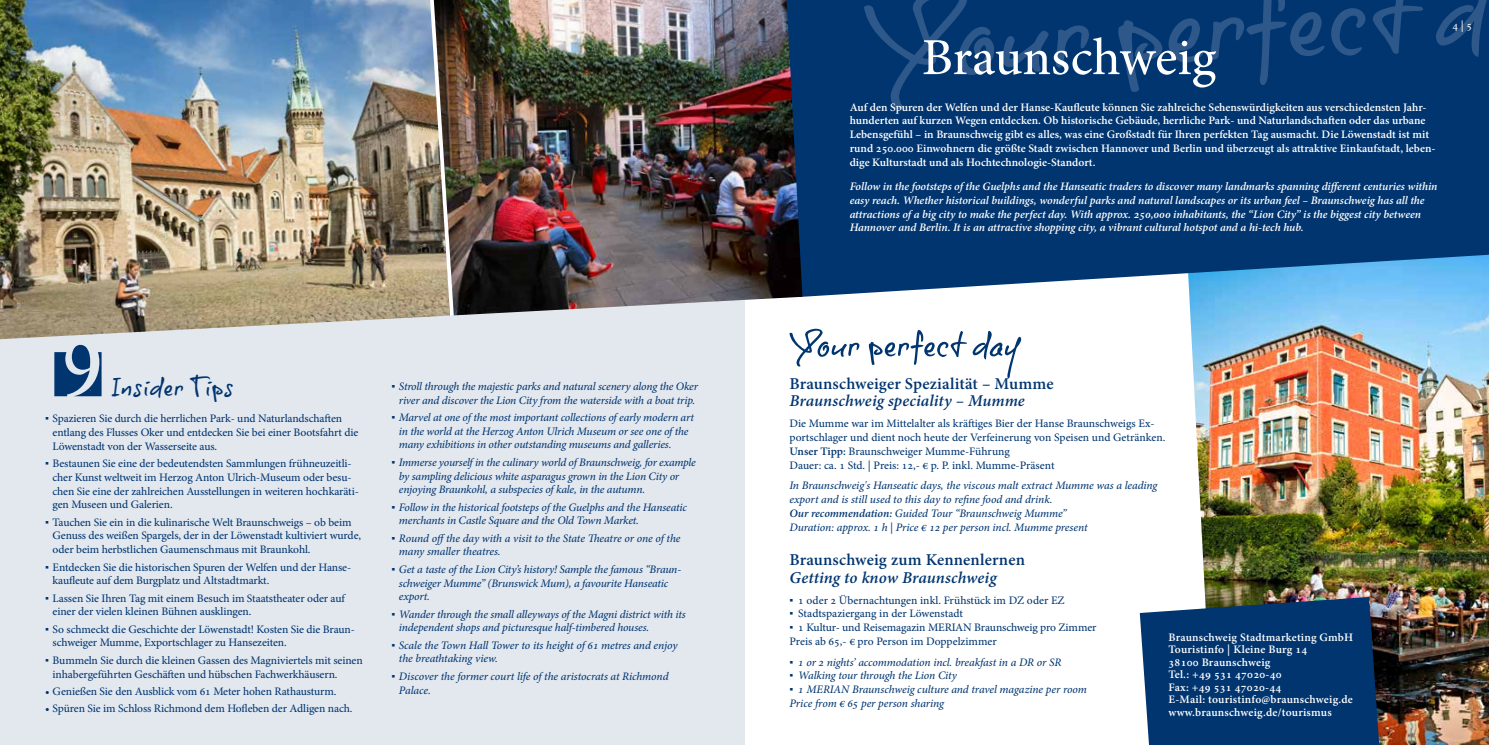
<style>
.page{position:relative;width:1489px;height:745px;background:#fff}
.page>*{position:absolute;margin:0;border:0;box-sizing:border-box;transform-origin:0 0}
.t1{font:51.12px "Adobe Hebrew";letter-spacing:-.005em;color:#fff}
.t2{font:22.5px "onetrick Tony 15";letter-spacing:.02em;color:#003570}
.t3{font:700 16.25px "Adobe Hebrew";letter-spacing:.01em;color:#003570}
.t4{font:italic 700 16.25px "Adobe Hebrew";color:#003570}
.t5{font:11.25px/13.8px "Adobe Hebrew";letter-spacing:-.01em;color:#003570}
.t6{font:italic 11.25px/13.8px "Adobe Hebrew";letter-spacing:-.015em;color:#003570}
.t7{font:700 11.25px/13.8px "Adobe Hebrew";color:#fff}
.t8{font:italic 700 11.25px/13.8px "Adobe Hebrew";letter-spacing:-.005em;color:#fff}
.t9{font:700 11.25px/12.5px "Adobe Hebrew";letter-spacing:.02em;color:#fff}
.t10{font:11.25px "Adobe Hebrew";color:#fff}
.s1{font-family:"Arial"}
.s2{font-weight:700}
.s3{font-family:"Arial";font-style:italic}
</style>
<div class="page">
<div style="left:0;top:289px;width:744px;height:455px;background:#e3e8ef"></div>
<img style="left:0;top:0;width:425px;height:339px">
<img style="left:1189px;top:297px;width:299px;height:447px">
<svg style="left:802px;top:0;width:686px;height:297px;background:#10457e"></svg>
<svg style="left:1139px;top:596px;width:240px;height:148px;background:#144377"></svg>
<img style="left:456px;top:0;width:346px;height:315px">
<svg style="left:863px;top:0;width:625px;height:111px;background:#073a73"></svg>
<img style="left:425px;top:0;width:31px;height:317px">
<svg style="left:789px;top:328px;width:232px;height:50px"></svg>
<svg style="left:54px;top:344px;width:48px;height:52px"></svg>
<div style="left:91px;top:386px;width:9px;height:9px;background:#003570"></div>
<h2 class="t2" style="left:111px;top:373px;width:124px">Insider Tips</h2>
<p class="t5" style="left:53px;top:411px;width:307px;text-indent:-8px"><span class="s1">▪</span> Spazieren Sie durch die herrlichen Park- und Naturlandschaften entlang des Flusses Oker und entdecken Sie bei einer Bootsfahrt die<br>Löwenstadt von der Wasserseite aus.</p>
<p class="t5" style="left:53px;top:456px;width:308px;text-indent:-8px"><span class="s1">▪</span> Bestaunen Sie eine der bedeutendsten Sammlungen frühneuzeitli&shy;cher Kunst weltweit im Herzog Anton Ulrich-Museum oder besu&shy;chen Sie eine der zahlreichen Ausstellungen in weiteren hochkaräti&shy;gen Museen und Galerien.</p>
<p class="t5" style="left:53px;top:515px;width:310px;text-indent:-8px"><span class="s1">▪</span> Tauchen Sie ein in die kulinarische Welt Braunschweigs – ob beim<br>Genuss des weißen Spargels, der in der Löwenstadt kultiviert wurde, oder beim herbstlichen Gaumenschmaus mit Braunkohl.</p>
<p class="t5" style="left:53px;top:559px;width:300px;text-indent:-8px"><span class="s1">▪</span> Entdecken Sie die historischen Spuren der Welfen und der Hanse&shy;kaufleute auf dem Burgplatz und Altstadtmarkt.</p>
<p class="t5" style="left:53px;top:590px;width:294px;text-indent:-8px"><span class="s1">▪</span> Lassen Sie Ihren Tag mit einem Besuch im Staatstheater oder auf einer der vielen kleinen Bühnen ausklingen.</p>
<p class="t5" style="left:53px;top:621px;width:304px;text-indent:-8px"><span class="s1">▪</span> So schmeckt die Geschichte der Löwenstadt! Kosten Sie die Braun&shy;schweiger Mumme, Exportschlager zu Hansezeiten.</p>
<p class="t5" style="left:53px;top:653px;width:311px;text-indent:-8px"><span class="s1">▪</span> Bummeln Sie durch die kleinen Gassen des Magniviertels mit seinen inhabergeführten Geschäften und hübschen Fachwerkhäusern.</p>
<p class="t5" style="left:45px;top:684px;width:293px">• Genießen Sie den Ausblick vom 61 Meter hohen Rathausturm.</p>
<p class="t5" style="left:45px;top:701px;width:309px">• Spüren Sie im Schloss Richmond dem Hofleben der Adligen nach.</p>
<p class="t6" style="left:391px;top:379px;width:308px;text-align:center"><span class="s1">▪</span> Stroll through the majestic parks and natural scenery along the Oker river and discover the Lion City from the waterside with a boat trip.</p>
<p class="t6" style="left:399px;top:410px;width:296px;text-indent:-8px"><span class="s1">▪</span> Marvel at one of the most important collections of early modern art in the world at the Herzog Anton Ulrich Museum or see one of the many exhibitions in other outstanding museums and galleries.</p>
<p class="t6" style="left:399px;top:455px;width:298px;text-indent:-8px"><span class="s1">▪</span> Immerse yourself in the culinary world of Braunschweig, for example by sampling delicious white asparagus grown in the Lion City or enjoying Braunkohl, a subspecies of kale, in the autumn.</p>
<p class="t6" style="left:399px;top:500px;width:289px;text-indent:-8px"><span class="s1">▪</span> Follow in the historical footsteps of the Guelphs and the Hanseatic merchants in Castle Square and the Old Town Market.</p>
<p class="t6" style="left:399px;top:531px;width:283px;text-indent:-8px"><span class="s1">▪</span> Round offthe day with a visit to the State Theatre or one of the many smaller theatres.</p>
<p class="t6" style="left:399px;top:562px;width:284px;text-indent:-8px"><span class="s1">▪</span> Get a taste of the Lion City’s history! Sample the famous “Braun&shy;schweiger Mumme” (Brunswick Mum), a favourite Hanseatic export.</p>
<p class="t6" style="left:399px;top:606px;width:288px;text-indent:-8px"><span class="s1">▪</span> Wander through the small alleyways of the Magni district with its independent shops and picturesque half-timbered houses.</p>
<p class="t6" style="left:399px;top:637px;width:280px;text-indent:-8px"><span class="s1">▪</span> Scale the Town Hall Tower to its height of 61 metres and enjoy the breathtaking view.</p>
<p class="t6" style="left:399px;top:669px;width:271px;text-indent:-8px"><span class="s1">▪</span> Discover the former court life of the aristocrats at Richmond<br>Palace.</p>
<h1 class="t1" style="left:921px;top:26px;width:296px">Braunschweig</h1>
<p class="t7" style="left:849px;top:100px;width:587px">Auf den Spuren der Welfen und der Hanse-Kaufleute können Sie zahlreiche Sehenswürdigkeiten aus verschiedensten Jahr&shy;hunderten auf kurzen Wegen entdecken. Ob historische Gebäude, herrliche Park- und Naturlandschaften oder das urbane Lebensgefühl – in Braunschweig gibt es alles, was eine Großstadt für Ihren perfekten Tag ausmacht. Die Löwenstadt ist mit rund 250.000 Einwohnern die größte Stadt zwischen Hannover und Berlin und überzeugt als attraktive Einkaufstadt, leben&shy;dige Kulturstadt und als Hochtechnologie-Standort.</p>
<p class="t8" style="left:849px;top:180px;width:589px">Follow in the footsteps of the Guelphs and the Hanseatic traders to discover many landmarks spanning different centuries within easy reach. Whether historical buildings, wonderful parks and natural landscapes or its urban feel – Braunschweig has all the attractions of a big city to make the perfect day. With approx. 250,000 inhabitants, the “Lion City” is the biggest city between Hannover and Berlin. It is an attractive shopping city, a vibrant cultural hotspot and a hi-tech hub.</p>
<p class="t10" style="left:1452px;top:19px;width:21px">4 | 5</p>
<h3 class="t3" style="left:789px;top:373px;width:266px">Braunschweiger Spezialität – Mumme</h3>
<h3 class="t4" style="left:789px;top:391px;width:237px">Braunschweig speciality – Mumme</h3>
<p class="t5" style="left:789px;top:416px;width:377px">Die Mumme war im Mittelalter als kräftiges Bier der Hanse Braunschweigs Ex&shy;portschlager und dient noch heute der Verfeinerung von Speisen und Getränken.<br><span class="s2">Unser Tipp:</span> Braunschweiger Mumme-Führung<br>Dauer: ca. 1 Std. | Preis: 12,- € p. P. inkl. Mumme-Präsent</p>
<p class="t6" style="left:789px;top:478px;width:369px">In Braunschweig's Hanseatic days, the viscous malt extract Mumme was a leading export and is still used to this day to refine food and drink.<br><span class="s2">Our recommendation:</span> Guided Tour “Braunschweig Mumme”<br>Duration: approx. 1 h | Price € 12 per person incl. Mumme present</p>
<h3 class="t3" style="left:789px;top:550px;width:237px">Braunschweig zum Kennenlernen</h3>
<h3 class="t4" style="left:789px;top:567px;width:209px">Getting to know Braunschweig</h3>
<p class="t5" style="left:789px;top:592px;width:277px"><span class="s3">▪</span> 1 oder 2 Übernachtungen inkl. Frühstück im DZ oder EZ</p>
<p class="t5" style="left:789px;top:606px;width:175px"><span class="s3">▪</span> Stadtspaziergang in der Löwenstadt</p>
<p class="t5" style="left:789px;top:620px;width:308px"><span class="s3">▪</span> 1 Kultur- und Reisemagazin MERIAN Braunschweig pro Zimmer<br>Preis ab 65,- € pro Person im Doppelzimmer</p>
<p class="t6" style="left:789px;top:654px;width:273px"><span class="s1">▪</span> 1 or 2 nights’ accommodation incl. breakfast in a DR or SR</p>
<p class="t6" style="left:789px;top:668px;width:169px"><span class="s1">▪</span> Walking tour through the Lion City</p>
<p class="t6" style="left:789px;top:682px;width:299px"><span class="s1">▪</span> 1 MERIAN Braunschweig culture and travel magazine per room<br>Price from € 65 per person sharing</p>
<p class="t9" style="left:1168px;top:630px;width:186px">Braunschweig Stadtmarketing GmbH<br>Touristinfo | Kleine Burg 14<br>38100 Braunschweig<br>Tel.: +49 531 47020-40<br>Fax: +49 531 47020-44<br>E-Mail: touristinfo@braunschweig.de www.braunschweig.de/tourismus</p>
</div>
